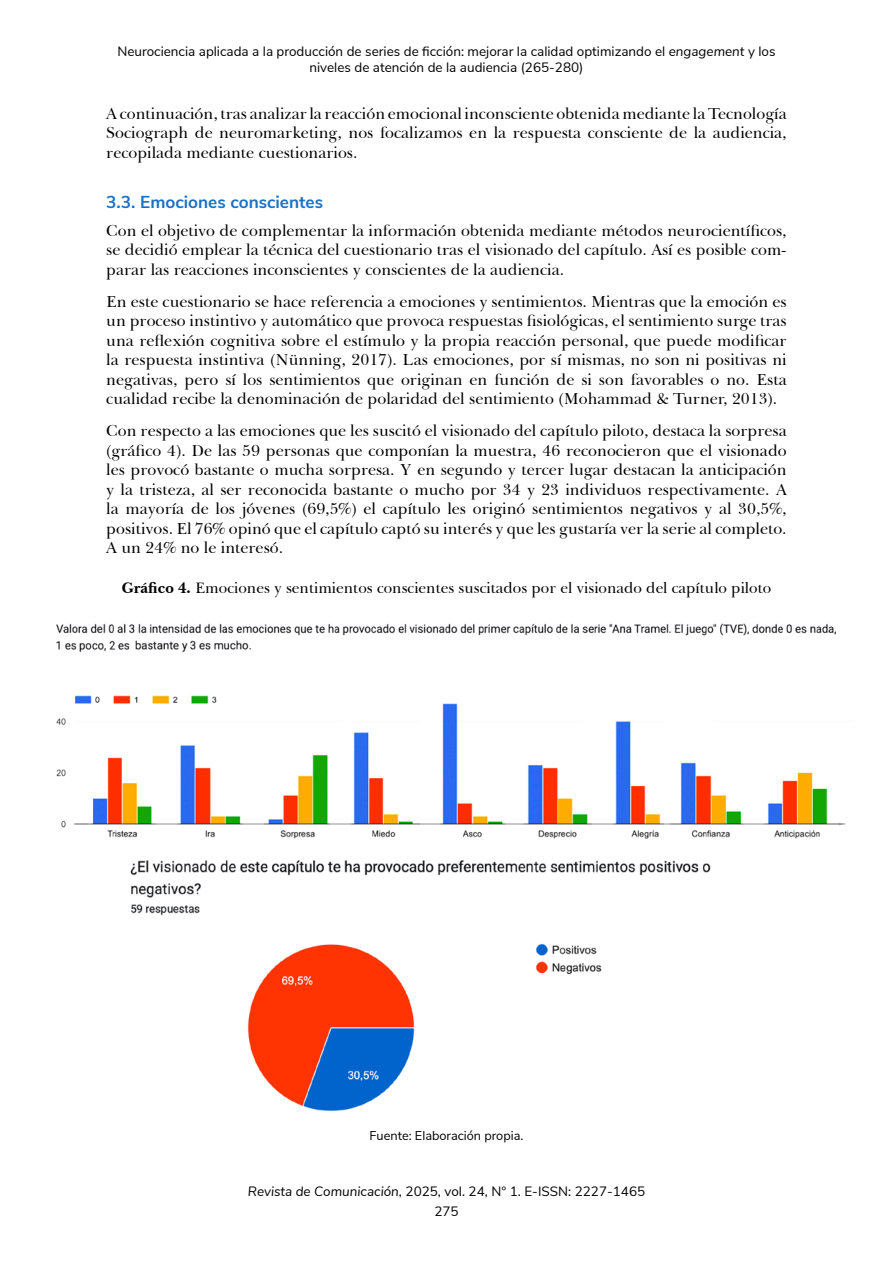
<style>
.page{position:relative;width:893px;height:1263px;background:#fff}
.page>*{position:absolute;margin:0;border:0;box-sizing:border-box;transform-origin:0 0}
.Subtítulo_2{font:700 17.25px "Nunito Sans";color:#1972c8}
.Texto{font:16.2px/19.5px "Baskerville BT";color:#000;text-align:justify}
.Tabla-título{font:15.45px "Baskerville BT";color:#000}
.t1{font:13.5px/16.2px "Nunito Sans";color:#000;text-align:center}
.Tabla-pie{font:12.75px "Nunito Sans";color:#000}
.s1{font-style:italic}
.s2{font-weight:700}
</style>
<div class="page">
<img style="left:56px;top:623px;width:790px;height:216px">
<img style="left:130px;top:860px;width:581px;height:252px">
<p class="t1" style="left:117px;top:43px;width:660px">Neurociencia aplicada a la producción de series de ficción: mejorar la calidad optimizando el <span class="s1">engagement</span> y los niveles de atención de la audiencia (265-280)</p>
<p class="Texto" style="left:106px;top:103px;width:682px">A continuación, tras analizar la reacción emocional inconsciente obtenida mediante la Tecnología Sociograph de neuromarketing, nos focalizamos en la respuesta consciente de la audiencia, recopilada mediante cuestionarios.</p>
<p class="Subtítulo_2" style="left:106px;top:189px;width:218px">3.3. Emociones conscientes</p>
<p class="Texto" style="left:106px;top:220px;width:682px">Con el objetivo de complementar la información obtenida mediante métodos neurocientíficos, se decidió emplear la técnica del cuestionario tras el visionado del capítulo. Así es posible com&shy;parar las reacciones inconscientes y conscientes de la audiencia.</p>
<p class="Texto" style="left:106px;top:291px;width:682px">En este cuestionario se hace referencia a emociones y sentimientos. Mientras que la emoción es un proceso instintivo y automático que provoca respuestas fisiológicas, el sentimiento surge tras una reflexión cognitiva sobre el estímulo y la propia reacción personal, que puede modificar la respuesta instintiva (Nünning, 2017). Las emociones, por sí mismas, no son ni positivas ni negativas, pero sí los sentimientos que originan en función de si son favorables o no. Esta cualidad recibe la denominación de polaridad del sentimiento (Mohammad &amp; Turner, 2013).</p>
<p class="Texto" style="left:106px;top:421px;width:682px">Con respecto a las emociones que les suscitó el visionado del capítulo piloto, destaca la sorpresa (gráfico 4). De las 59 personas que componían la muestra, 46 reconocieron que el visionado les provocó bastante o mucha sorpresa. Y en segundo y tercer lugar destacan la anticipación y la tristeza, al ser reconocida bastante o mucho por 34 y 23 individuos respectivamente. A la mayoría de los jóvenes (69,5%) el capítulo les originó sentimientos negativos y al 30,5%, positivos. El 76% opinó que el capítulo captó su interés y que les gustaría ver la serie al completo.<br>A un 24% no le interesó.</p>
<p class="Tabla-título" style="left:122px;top:577px;width:651px"><span class="s2">Gráfico 4.</span> Emociones y sentimientos conscientes suscitados por el visionado del capítulo piloto</p>
<p class="Tabla-pie" style="left:370px;top:1126px;width:155px">Fuente: Elaboración propia.</p>
<p class="t1" style="left:248px;top:1180px;width:399px;line-height:20.4px"><span class="s1">Revista de Comunicación</span>, 2025, vol. 24, N° 1. E-ISSN: 2227-1465<br>275</p>
</div>
